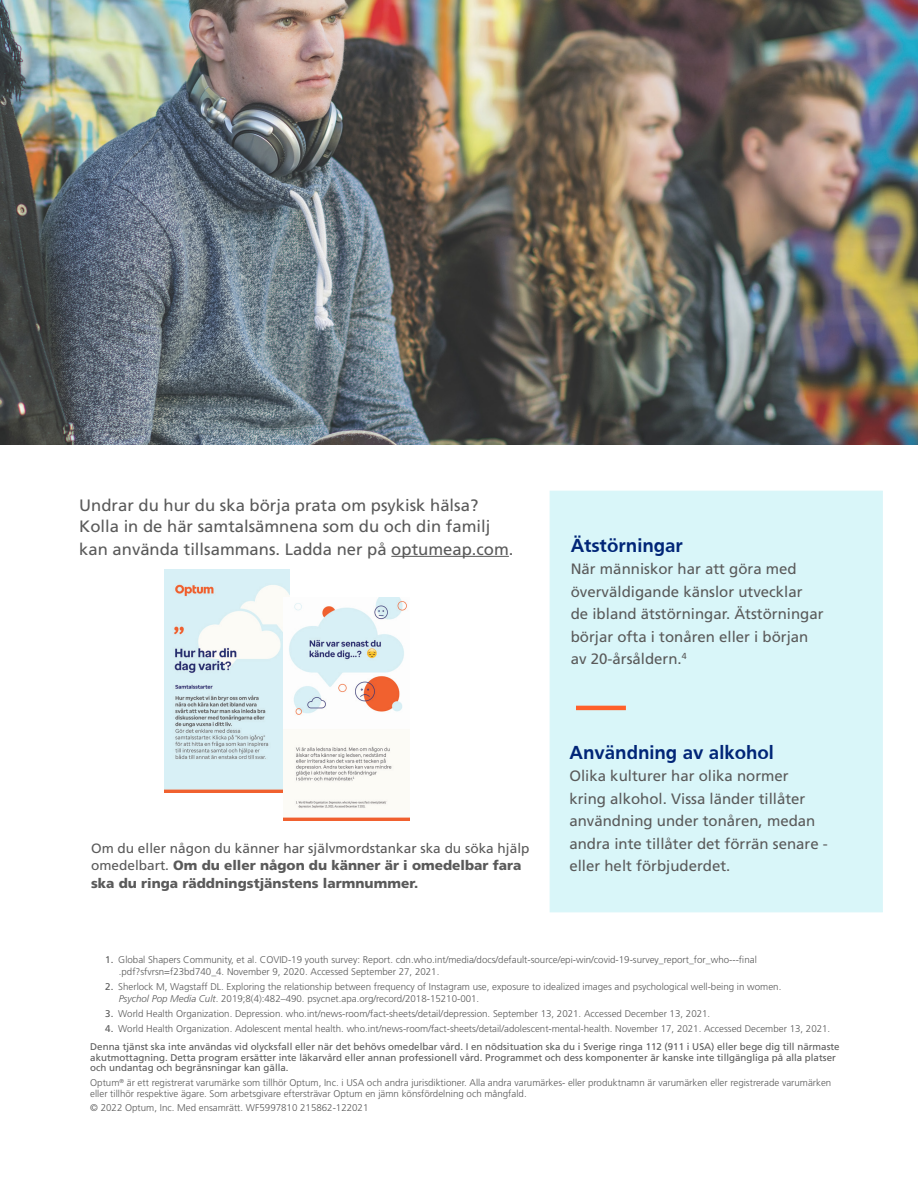
<style>
.page{position:relative;width:918px;height:1188px;background:#fff}
.page>*{position:absolute;margin:0;border:0;box-sizing:border-box;transform-origin:0 0}
.P_-_Paragraph_Style3{font:700 19.5px "Frutiger";color:#002577}
.P_-_Paragraph_Style3-2{font:16.5px/21.3px "Frutiger LT Std";color:#5a5a5a}
.P_-_Paragraph_Style3-3{font:15px/22.5px "Frutiger LT Std";color:#5a5a5a}
.P_-_Paragraph_Style3-4{font:900 13.5px/17.4px "Frutiger LT Std";color:#5a5a5a}
.P_-_Paragraph_Style4{font:300 9.75px "Frutiger LT Std";color:#5a5a5a}
.P_-_Paragraph_Style3-5{font:9.75px/10.6px "Frutiger LT Pro";color:#5a5a5a}
.P_-_Paragraph_Style3-6{font:300 9.75px/10.6px "Frutiger LT Std";color:#5a5a5a}
.P_-_Paragraph_Style5{font:300 9.75px "Frutiger LT Std";color:#5a5a5a}
.s1{font-weight:400}
.s2{font-family:"Frutiger LT Pro";font-weight:400}
.s3{font-style:italic}
</style>
<div class="page">
<div style="left:550px;top:491px;width:332px;height:421px;background:#d9f6f9"></div>
<img style="left:0;top:0;width:918px;height:445px">
<hr style="left:576px;top:706px;width:50px;height:4px;background:#ff602b">
<img style="left:164px;top:569px;width:125px;height:223px">
<img style="left:284px;top:598px;width:125px;height:223px">
<hr style="left:391px;top:556px;width:118px;height:1px;background:#5a5a5a">
<p class="P_-_Paragraph_Style3-2" style="left:79px;top:495px;width:413px">Undrar du hur du ska börja prata om psykisk hälsa?<br>Kolla in de här samtalsämnena som du och din familj</p>
<p class="P_-_Paragraph_Style3-2" style="left:79px;top:538px;width:436px">kan använda tillsammans. Ladda ner på optumeap.com.</p>
<p class="P_-_Paragraph_Style3-4" style="left:91px;top:840px;width:440px"><span class="s1">Om du eller någon du känner har självmordstankar ska du söka hjälp omedelbart.</span> Om du eller någon du känner är i omedelbar fara ska du ringa räddningstjänstens larmnummer.</p>
<p class="P_-_Paragraph_Style3" style="left:571px;top:534px;width:114px">Ätstörningar</p>
<p class="P_-_Paragraph_Style3-3" style="left:571px;top:558px;width:254px">När människor har att göra med överväldigande känslor utvecklar de ibland ätstörningar. Ätstörningar börjar ofta i tonåren eller i början av 20-årsåldern.<sup>4</sup></p>
<p class="P_-_Paragraph_Style3" style="left:569px;top:741px;width:206px">Användning av alkohol</p>
<p class="P_-_Paragraph_Style3-3" style="left:569px;top:765px;width:260px">Olika kulturer har olika normer kring alkohol. Vissa länder tillåter användning under tonåren, medan andra inte tillåter det förrän senare - eller helt förbjuderdet.</p>
<p class="P_-_Paragraph_Style4" style="left:105px;top:954px;width:653px"><span class="s2">1.</span> Global Shapers Community, et al. COVID-19 youth survey: Report. cdn.who.int/media/docs/default-source/epi-win/covid-19-survey_report_for_who---final</p>
<p class="P_-_Paragraph_Style5" style="left:119px;top:966px;width:322px">.pdf?sfvrsn=f23bd740_4. November 9, 2020. Accessed September 27, 2021.</p>
<p class="P_-_Paragraph_Style4" style="left:105px;top:981px;width:678px"><span class="s2">2.</span> Sherlock M, Wagstaff DL. Exploring the relationship between frequency of Instagram use, exposure to idealized images and psychological well-being in women.</p>
<p class="P_-_Paragraph_Style5" style="left:119px;top:993px;width:362px"><span class="s3">Psychol Pop Media Cult</span>. 2019;8(4):482–490. psycnet.apa.org/record/2018-15210-001.</p>
<p class="P_-_Paragraph_Style4" style="left:105px;top:1008px;width:607px"><span class="s2">3.</span> World Health Organization. Depression. who.int/news-room/fact-sheets/detail/depression. September 13, 2021. Accessed December 13, 2021.</p>
<p class="P_-_Paragraph_Style4" style="left:105px;top:1023px;width:727px"><span class="s2">4.</span> World Health Organization. Adolescent mental health. who.int/news-room/fact-sheets/detail/adolescent-mental-health. November 17, 2021. Accessed December 13, 2021.</p>
<p class="P_-_Paragraph_Style3-5" style="left:90px;top:1041px;width:751px">Denna tjänst ska inte användas vid olycksfall eller när det behövs omedelbar vård. I en nödsituation ska du i Sverige ringa 112 (911 i USA) eller bege dig till närmaste akutmottagning. Detta program ersätter inte läkarvård eller annan professionell vård. Programmet och dess komponenter är kanske inte tillgängliga på alla platser och undantag och begränsningar kan gälla.</p>
<p class="P_-_Paragraph_Style3-6" style="left:90px;top:1078px;width:743px">Optum<sup>®</sup> är ett registrerat varumärke som tillhör Optum, Inc. i USA och andra jurisdiktioner. Alla andra varumärkes- eller produktnamn är varumärken eller registrerade varumärken eller tillhör respektive ägare. Som arbetsgivare eftersträvar Optum en jämn könsfördelning och mångfald.</p>
<p class="P_-_Paragraph_Style3-6" style="left:90px;top:1103px;width:280px">© 2022 Optum, Inc. Med ensamrätt. WF5997810 215862-122021</p>
</div>
